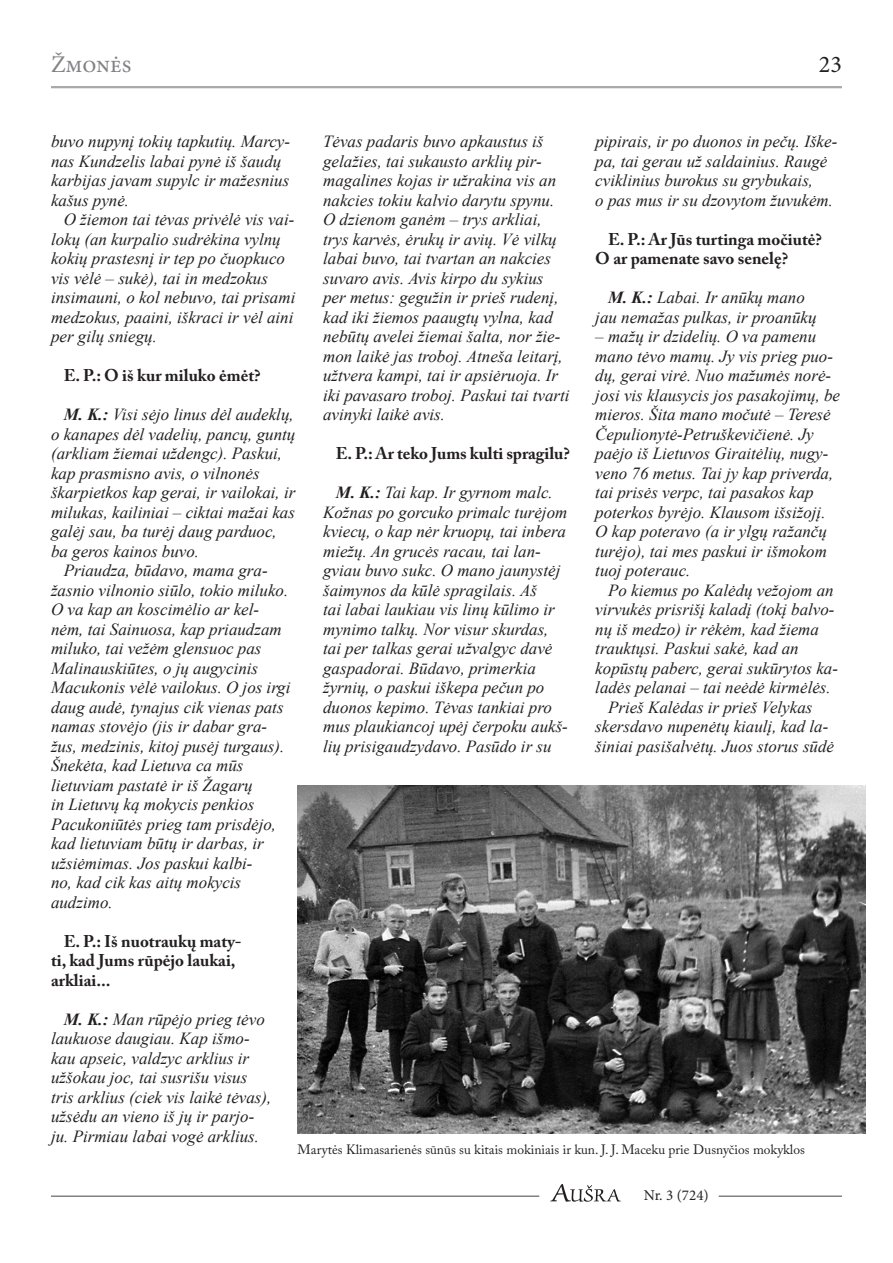
<style>
.page{position:relative;width:893px;height:1263px;background:#fff}
.page>*{position:absolute;margin:0;border:0;box-sizing:border-box;transform-origin:0 0}
.t1{font:24px "Minion Pro";color:#808285}
.t2{font:24px "Minion Pro";color:#231f20}
.t3{font:italic 16.95px/19.5px "Times New Roman";color:#231f20}
.t4{font:700 16.95px/19.5px "Adobe Caslon Pro";color:#231f20}
.t5{font:15px "Minion Pro";color:#231f20}
.t6{font:13.5px "Adobe Caslon Pro";color:#231f20}
.s1{font-weight:700}
</style>
<div class="page">
<svg style="left:550px;top:1184px;width:71px;height:18px"></svg>
<hr style="left:51px;top:86px;width:791px;height:2px;background:#a8a9ad">
<hr style="left:719px;top:1195px;width:123px;height:2px;background:#808285">
<hr style="left:51px;top:1195px;width:488px;height:2px;background:#808285">
<img style="left:298px;top:785px;width:567px;height:349px">
<h1 class="t1" style="left:51px;top:48px;width:82px">Žmonės</h1>
<h1 class="t2" style="left:819px;top:48px;width:25px">23</h1>
<p class="t3" style="left:323px;top:131px;width:248px">Tėvas padaris buvo apkaustus iš gelažies, tai sukausto arklių pir&shy;magalines kojas ir užrakina vis an nakcies tokiu kalvio darytu spynu.<br>O dzienom ganėm – trys arkliai, trys karvės, ėrukų ir avių. Vė vilkų labai buvo, tai tvartan an nakcies suvaro avis. Avis kirpo du sykius per metus: gegužin ir prieš rudenį, kad iki žiemos paaugtų vylna, kad nebūtų avelei žiemai šalta, nor žie&shy;mon laikė jas troboj. Atneša leitarį, užtvera kampi, tai ir apsiėruoja. Ir iki pavasaro troboj. Paskui tai tvarti avinyki laikė avis.</p>
<p class="t4" style="left:336px;top:443px;width:235px">E. P.: Ar teko Jums kulti spragilu?</p>
<p class="t3" style="left:323px;top:482px;width:246px;text-indent:13px"><span class="s1">M. K.:</span> Tai kap. Ir gyrnom malc.<br>Kožnas po gorcuko primalc turėjom kviecų, o kap nėr kruopų, tai inbera miežų. An grucės racau, tai lan&shy;gviau buvo sukc. O mano jaunystėj šaimynos da kūlė spragilais. Aš<br>tai labai laukiau vis linų kūlimo ir mynimo talkų. Nor visur skurdas, tai per talkas gerai užvalgyc davė gaspadorai. Būdavo, primerkia žyrnių, o paskui iškepa pečun po duonos kepimo. Tėvas tankiai pro mus plaukiancoj upėj čerpoku aukš&shy;lių prisigaudzydavo. Pasūdo ir su</p>
<p class="t3" style="left:595px;top:131px;width:243px">pipirais, ir po duonos in pečų. Iške&shy;pa, tai gerau už saldainius. Raugė cviklinius burokus su grybukais,<br>o pas mus ir su dzovytom žuvukėm.</p>
<p class="t4" style="left:595px;top:229px;width:228px;text-indent:13px">E. P.: Ar Jūs turtinga močiutė?<br>O ar pamenate savo senelę?</p>
<p class="t3" style="left:595px;top:287px;width:223px;text-align:center"><span class="s1">M. K.:</span> Labai. Ir anūkų mano jau nemažas pulkas, ir proanūkų</p>
<p class="t3" style="left:595px;top:326px;width:246px">– mažų ir dzidelių. O va pamenu mano tėvo mamų. Jy vis prieg puo&shy;dų, gerai virė. Nuo mažumės norė&shy;josi vis klausycis jos pasakojimų, be mieros. Šita mano močutė – Teresė<br>Čepulionytė-Petruškevičienė. Jy paėjo iš Lietuvos Giraitėlių, nugy&shy;veno 76 metus. Tai jy kap priverda, tai prisės verpc, tai pasakos kap poterkos byrėjo. Klausom išsižojį.<br>O kap poteravo (a ir ylgų ražančų turėjo), tai mes paskui ir išmokom tuoj poterauc.</p>
<p class="t3" style="left:608px;top:580px;width:227px">Po kiemus po Kalėdų vežojom an</p>
<p class="t3" style="left:595px;top:599px;width:241px">virvukės prisrišį kaladį (tokį balvo-</p>
<p class="t3" style="left:595px;top:619px;width:225px">nų iš medzo) ir rėkėm, kad žiema</p>
<p class="t3" style="left:595px;top:638px;width:205px">trauktųsi. Paskui sakė, kad an</p>
<p class="t3" style="left:595px;top:658px;width:244px">kopūstų paberc, gerai sukūrytos ka-</p>
<p class="t3" style="left:595px;top:677px;width:237px">ladės pelanai – tai neėdė kirmėlės.</p>
<p class="t3" style="left:608px;top:697px;width:206px">Prieš Kalėdas ir prieš Velykas</p>
<p class="t3" style="left:595px;top:716px;width:235px">skersdavo nupenėtų kiaulį, kad la-</p>
<p class="t3" style="left:595px;top:736px;width:240px">šiniai pasišalvėtų. Juos storus sūdė</p>
<p class="t3" style="left:51px;top:131px;width:240px">buvo nupynį tokių tapkutių. Marcy&shy;nas Kundzelis labai pynė iš šaudų karbijas javam supylc ir mažesnius kašus pynė.</p>
<p class="t3" style="left:51px;top:209px;width:246px;text-indent:13px">O žiemon tai tėvas privėlė vis vai&shy;lokų (an kurpalio sudrėkina vylnų kokių prastesnį ir tep po čuopkuco vis vėlė – sukė), tai in medzokus insimauni, o kol nebuvo, tai prisami medzokus, paaini, iškraci ir vėl aini per gilų sniegų.</p>
<p class="t4" style="left:64px;top:365px;width:198px">E. P.: O iš kur miluko ėmėt?</p>
<p class="t3" style="left:64px;top:404px;width:231px"><span class="s1">M. K.:</span> Visi sėjo linus dėl audeklų,</p>
<p class="t3" style="left:51px;top:424px;width:246px">o kanapes dėl vadelių, pancų, guntų</p>
<p class="t3" style="left:51px;top:443px;width:233px">(arkliam žiemai uždengc). Paskui,</p>
<p class="t3" style="left:51px;top:463px;width:210px">kap prasmisno avis, o vilnonės</p>
<p class="t3" style="left:51px;top:482px;width:246px">škarpietkos kap gerai, ir vailokai, ir</p>
<p class="t3" style="left:51px;top:502px;width:245px">milukas, kailiniai – ciktai mažai kas</p>
<p class="t3" style="left:51px;top:521px;width:227px">galėj sau, ba turėj daug parduoc,</p>
<p class="t3" style="left:51px;top:541px;width:150px">ba geros kainos buvo.</p>
<p class="t3" style="left:64px;top:560px;width:205px">Priaudza, būdavo, mama gra-</p>
<p class="t3" style="left:51px;top:580px;width:239px">žasnio vilnonio siūlo, tokio miluko.</p>
<p class="t3" style="left:51px;top:599px;width:210px">O va kap an koscimėlio ar kel-</p>
<p class="t3" style="left:51px;top:619px;width:232px">nėm, tai Sainuosa, kap priaudzam</p>
<p class="t3" style="left:51px;top:638px;width:212px">miluko, tai vežėm glensuoc pas</p>
<p class="t3" style="left:51px;top:658px;width:209px">Malinauskiūtes, o jų augycinis</p>
<p class="t3" style="left:51px;top:677px;width:241px">Macukonis vėlė vailokus. O jos irgi</p>
<p class="t3" style="left:51px;top:697px;width:234px">daug audė, tynajus cik vienas pats</p>
<p class="t3" style="left:51px;top:716px;width:218px">namas stovėjo (jis ir dabar gra-</p>
<p class="t3" style="left:51px;top:736px;width:235px">žus, medzinis, kitoj pusėj turgaus).</p>
<p class="t3" style="left:51px;top:755px;width:194px">Šnekėta, kad Lietuva ca mūs</p>
<p class="t3" style="left:51px;top:775px;width:203px">lietuviam pastatė ir iš Žagarų</p>
<p class="t3" style="left:51px;top:794px;width:205px">in Lietuvų ką mokycis penkios</p>
<p class="t3" style="left:51px;top:814px;width:227px">Pacukoniūtės prieg tam prisdėjo,</p>
<p class="t3" style="left:51px;top:833px;width:214px">kad lietuviam būtų ir darbas, ir</p>
<p class="t3" style="left:51px;top:853px;width:203px">užsiėmimas. Jos paskui kalbi-</p>
<p class="t3" style="left:51px;top:872px;width:192px">no, kad cik kas aitų mokycis</p>
<p class="t3" style="left:51px;top:892px;width:63px">audzimo.</p>
<p class="t4" style="left:51px;top:931px;width:192px;text-indent:13px">E. P.: Iš nuotraukų maty&shy;ti, kad Jums rūpėjo laukai, arkliai...</p>
<p class="t3" style="left:51px;top:1009px;width:222px;text-indent:13px"><span class="s1">M. K.:</span> Man rūpėjo prieg tėvo laukuose daugiau. Kap išmo&shy;kau apseic, valdzyc arklius ir užšokau joc, tai susrišu visus tris arklius (ciek vis laikė tėvas), užsėdu an vieno iš jų ir parjo&shy;ju. Pirmiau labai vogė arklius.</p>
<p class="t6" style="left:298px;top:1141px;width:509px">Marytės Klimasarienės sūnūs su kitais mokiniais ir kun. J. J. Maceku prie Dusnyčios mokyklos</p>
<p class="t5" style="left:644px;top:1185px;width:66px">Nr. 3 (724)</p>
</div>
